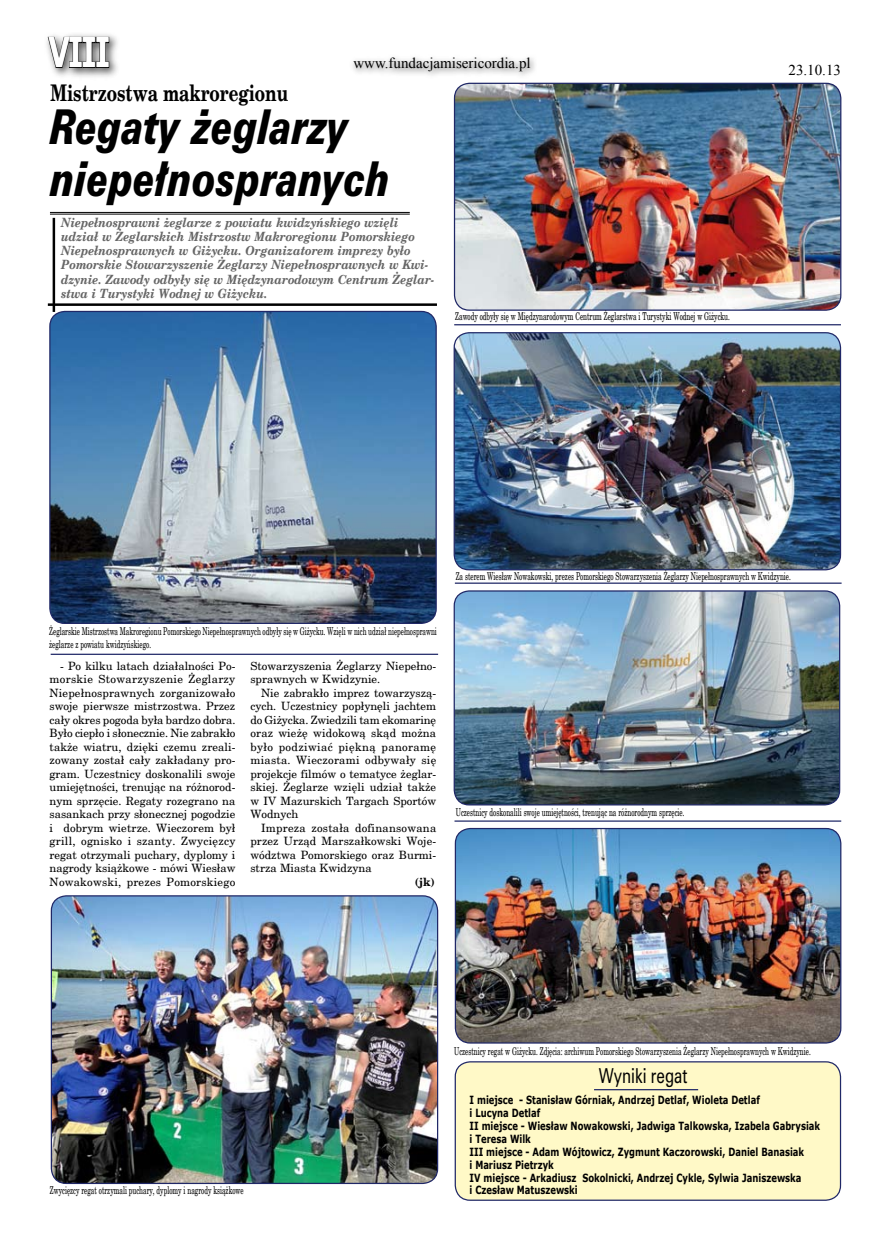
<style>
.page{position:relative;width:886px;height:1241px;background:#fff}
.page>*{position:absolute;margin:0;border:0;box-sizing:border-box;transform-origin:0 0}
.t1{font:italic 43.75px/52.5px "Zurich Blk PL";color:#000;scale:.75 1}
.t2{font:700 41.25px "Verdana";color:#fff;scale:.7 1}
.t3{font:700 22.5px "New Brunswick";color:#000;scale:.75 1}
.t4{font:18.75px "Zurich PL";color:#000;scale:.75 1}
.t5{font:15px "Times New Roman";color:#000}
.t6{font:italic 700 12.5px/14.1px "New Brunswick";color:#666;scale:.9 1}
.t7{font:11.25px/13.5px "New Brunswick";color:#000;text-align:justify}
.t8{font:700 11.25px/12.9px "Verdana";color:#000;scale:.75 1}
.t9{font:700 11.25px "New Brunswick";color:#000}
.t10{font:10.62px/12.9px "New Brunswick";color:#000;scale:.6 1}
.s1{font-size:30px}
</style>
<div class="page">
<div style="left:455px;top:1061px;width:385px;height:138px;background:#fff9c7;border-radius:15px"></div>
<div style="left:455px;top:1061px;width:386px;height:139px;border:1px solid #202867;border-radius:15px"></div>
<div style="left:43px;top:31px;width:79px;height:50px;background:#000;opacity:.75"></div>
<div style="left:349px;top:52px;width:190px;height:28px;background:#000;opacity:.75"></div>
<img style="left:50px;top:311px;width:386px;height:312px;border-radius:15px">
<div style="left:49px;top:311px;width:388px;height:313px;border:1px solid #202867;border-radius:15px"></div>
<img style="left:454px;top:333px;width:386px;height:236px;border-radius:15px">
<div style="left:454px;top:332px;width:387px;height:238px;border:1px solid #202867;border-radius:15px"></div>
<img style="left:455px;top:828px;width:386px;height:214px;border-radius:15px">
<div style="left:455px;top:827px;width:386px;height:216px;border:1px solid #202867;border-radius:15px"></div>
<img style="left:454px;top:83px;width:387px;height:227px;border-radius:15px">
<div style="left:454px;top:83px;width:387px;height:228px;border:1px solid #202867;border-radius:15px"></div>
<img style="left:51px;top:895px;width:387px;height:288px;border-radius:15px">
<div style="left:51px;top:895px;width:387px;height:288px;border:1px solid #202867;border-radius:15px"></div>
<img style="left:454px;top:591px;width:386px;height:213px;border-radius:15px">
<div style="left:454px;top:590px;width:386px;height:215px;border:1px solid #202867;border-radius:15px"></div>
<hr style="left:51px;top:653px;width:387px;height:1px;background:#202867">
<hr style="left:53px;top:218px;width:2px;height:94px;background:#000">
<hr style="left:48px;top:303px;width:389px;height:3px;background:#000">
<hr style="left:454px;top:324px;width:387px;height:1px;background:#202867">
<hr style="left:455px;top:582px;width:386px;height:1px;background:#202867">
<hr style="left:454px;top:820px;width:387px;height:1px;background:#202867">
<hr style="left:594px;top:1088px;width:104px;height:2px;background:#202867">
<hr style="left:50px;top:212px;width:360px;height:1px;background:#000">
<hr style="left:50px;top:214px;width:360px;height:1px;background:#000">
<svg style="left:48px;top:37px;width:491px;height:33px"></svg>
<h2 class="t2" style="left:48px;top:26px;width:59px">V<span class="s1">str.</span> III</h2>
<h3 class="t3" style="left:50px;top:79px;width:319px">Mistrzostwa makroregionu</h3>
<h3 class="t5" style="left:353px;top:53px;width:179px">www.fundacjamisericordia.pl</h3>
<h3 class="t5" style="left:788px;top:59px;width:54px">23.10.13</h3>
<h1 class="t1" style="left:50px;top:100px;width:454px">Regaty żeglarzy niepełnospranych</h1>
<p class="t6" style="left:61px;top:215px;width:416px">Niepełnosprawni żeglarze z powiatu kwidzyńskiego wzięli udział w Żeglarskich Mistrzostw Makroregionu Pomorskiego Niepełnosprawnych w Giżycku. Organizatorem imprezy było Pomorskie Stowarzyszenie Żeglarzy Niepełnosprawnych w Kwi&shy;dzynie. Zawody odbyły się w Międzynarodowym Centrum Żeglar&shy;stwa i Turystyki Wodnej w Giżycku.</p>
<p class="t10" style="left:455px;top:310px;width:459px">Zawody odbyły się w Międzynarodowym Centrum Żeglarstwa i Turystyki Wodnej w Giżycku.</p>
<p class="t10" style="left:49px;top:624px;width:648px">Żeglarskie Mistrzostwa Makroregionu Pomorskiego Niepełnosprawnych odbyły się w Giżycku. Wzięli w nich udział niepełnosprawni żeglarze z powiatu kwidzyńskiego.</p>
<p class="t7" style="left:50px;top:658px;width:187px;text-indent:11px">- Po kilku latach działalności Po&shy;morskie Stowarzyszenie Żeglarzy Niepełnosprawnych zorganizowało swoje pierwsze mistrzostwa. Przez cały okres pogoda była bardzo dobra.<br>Było ciepło i słonecznie. Nie zabrakło także wiatru, dzięki czemu zreali&shy;zowany został cały zakładany pro&shy;gram. Uczestnicy doskonalili swoje umiejętności, trenując na różnorod&shy;nym sprzęcie. Regaty rozegrano na sasankach przy słonecznej pogodzie i dobrym wietrze. Wieczorem był grill, ognisko i szanty. Zwycięzcy regat otrzymali puchary, dyplomy i nagrody książkowe - mówi Wiesław Nowakowski, prezes Pomorskiego</p>
<p class="t7" style="left:250px;top:658px;width:187px">Stowarzyszenia Żeglarzy Niepełno&shy;sprawnych w Kwidzynie.</p>
<p class="t7" style="left:250px;top:685px;width:187px;text-indent:11px">Nie zabrakło imprez towarzyszą&shy;cych. Uczestnicy popłynęli jachtem do Giżycka. Zwiedzili tam ekomarinę oraz wieżę widokową skąd można było podziwiać piękną panoramę miasta. Wieczorami odbywały się projekcje filmów o tematyce żeglar&shy;skiej. Żeglarze wzięli udział także w IV Mazurskich Targach Sportów Wodnych</p>
<p class="t7" style="left:250px;top:820px;width:187px;text-indent:11px">Impreza została dofinansowana przez Urząd Marszałkowski Woje&shy;wództwa Pomorskiego oraz Burmi&shy;strza Miasta Kwidzyna</p>
<p class="t9" style="left:415px;top:874px;width:22px">(jk)</p>
<p class="t10" style="left:456px;top:569px;width:560px">Za sterem Wiesław Nowakowski, prezes Pomorskiego Stowarzyszenia Żeglarzy Niepełnosprawnych w Kwidzynie.</p>
<p class="t10" style="left:456px;top:805px;width:383px">Uczestnicy doskonalili swoje umiejętności, trenując na różnorodnym sprzęcie.</p>
<p class="t10" style="left:50px;top:1183px;width:325px">Zwycięzcy regat otrzymali puchary, dyplomy i nagrody książkowe</p>
<p class="t10" style="left:454px;top:1043px;width:596px">Uczestnicy regat w Giżycku. Zdjęcia: archiwum Pomorskiego Stowarzyszenia Żeglarzy Niepełnosprawnych w Kwidzynie.</p>
<h3 class="t4" style="left:599px;top:1062px;width:119px">Wyniki regat</h3>
<p class="t8" style="left:469px;top:1093px;width:469px">I miejsce - Stanisław Górniak, Andrzej Detlaf, Wioleta Detlaf<br>i Lucyna Detlaf<br>II miejsce - Wiesław Nowakowski, Jadwiga Talkowska, Izabela Gabrysiak i Teresa Wilk<br>III miejsce - Adam Wójtowicz, Zygmunt Kaczorowski, Daniel Banasiak<br>i Mariusz Pietrzyk<br>IV miejsce - Arkadiusz Sokolnicki, Andrzej Cykle, Sylwia Janiszewska<br>i Czesław Matuszewski</p>
</div>
